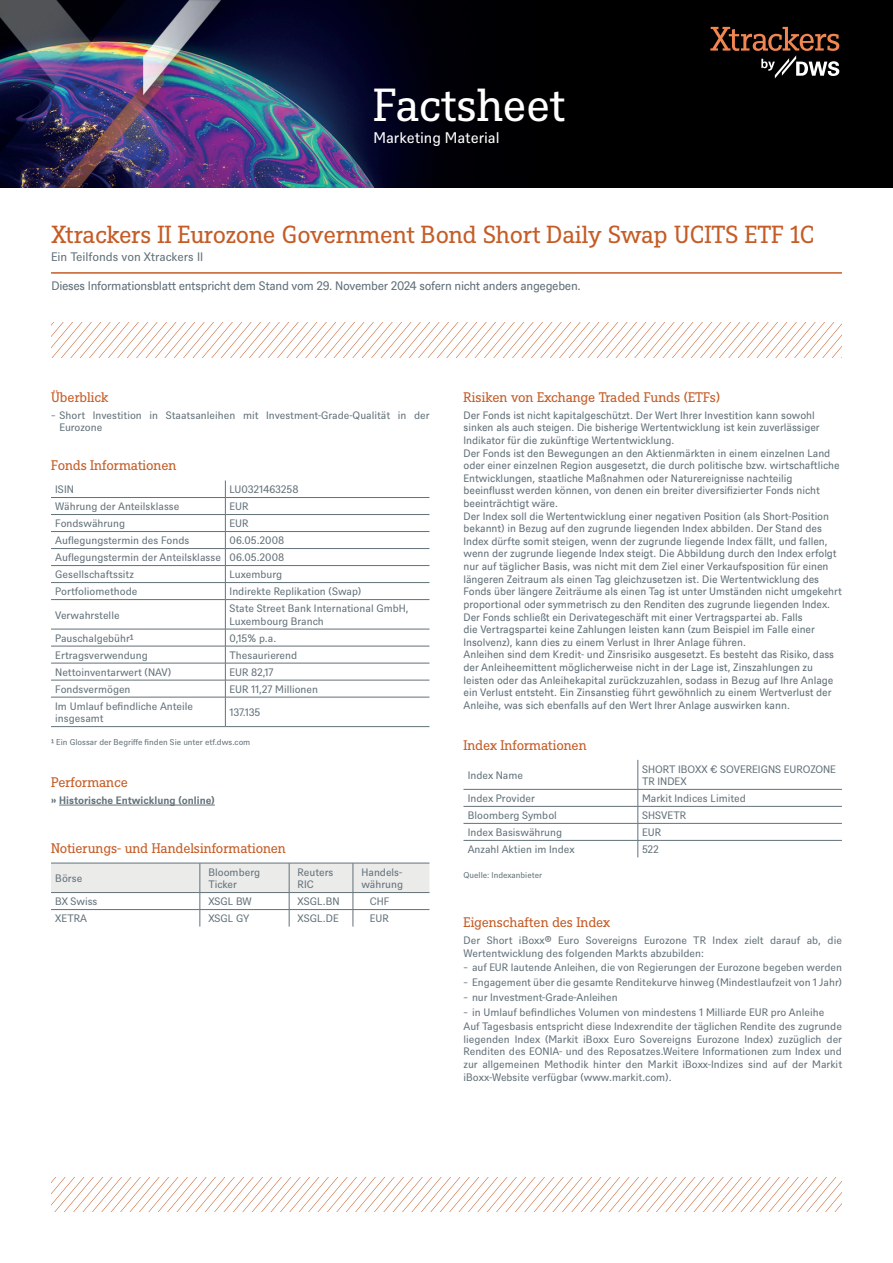
<style>
.page{position:relative;width:893px;height:1263px;background:#fff}
.page>*{position:absolute;margin:0;border:0;box-sizing:border-box;transform-origin:0 0}
.t1{font:45px "DWS Slab";letter-spacing:-.01em;color:#fff}
.t2{font:24px "DWS Slab";letter-spacing:-.005em;color:#c55c26}
.t3{font:15px "DWS Sans";color:#fff}
.t4{font:13.5px "DWS Slab";letter-spacing:-.01em;color:#c55c26}
.t5{font:12px "DWS Sans TT";letter-spacing:-.025em;color:#627179}
.t6{font:12px "DWS Sans";color:#627179}
.t7{font:10.5px/12.6px "DWS Sans TT";letter-spacing:-.005em;color:#627179}
.t8{font:10.5px/12.6px "DWS Sans";color:#627179}
.t9{font:700 10.5px "DWS Sans";color:#627179}
.t10{font:8.25px "DWS Sans";color:#627179}
</style>
<div class="page">
<hr style="left:59px;top:805px;width:156px;height:1px;background:#627179">
<hr style="left:51px;top:497px;width:174px;height:1px;background:#627179">
<hr style="left:225px;top:497px;width:204px;height:1px;background:#627179">
<hr style="left:51px;top:514px;width:174px;height:1px;background:#627179">
<hr style="left:225px;top:514px;width:204px;height:1px;background:#627179">
<hr style="left:51px;top:531px;width:174px;height:1px;background:#627179">
<hr style="left:225px;top:531px;width:204px;height:1px;background:#627179">
<hr style="left:51px;top:548px;width:174px;height:1px;background:#627179">
<hr style="left:225px;top:548px;width:204px;height:1px;background:#627179">
<hr style="left:51px;top:565px;width:174px;height:1px;background:#627179">
<hr style="left:225px;top:565px;width:204px;height:1px;background:#627179">
<hr style="left:51px;top:582px;width:174px;height:1px;background:#627179">
<hr style="left:225px;top:582px;width:204px;height:1px;background:#627179">
<hr style="left:51px;top:599px;width:174px;height:1px;background:#627179">
<hr style="left:225px;top:599px;width:204px;height:1px;background:#627179">
<hr style="left:51px;top:629px;width:174px;height:1px;background:#627179">
<hr style="left:225px;top:629px;width:204px;height:1px;background:#627179">
<hr style="left:51px;top:646px;width:174px;height:1px;background:#627179">
<hr style="left:225px;top:646px;width:204px;height:1px;background:#627179">
<hr style="left:51px;top:663px;width:174px;height:1px;background:#627179">
<hr style="left:51px;top:680px;width:174px;height:1px;background:#627179">
<hr style="left:51px;top:697px;width:174px;height:1px;background:#627179">
<hr style="left:51px;top:726px;width:174px;height:1px;background:#627179">
<hr style="left:225px;top:663px;width:204px;height:1px;background:#627179">
<hr style="left:225px;top:680px;width:204px;height:1px;background:#627179">
<hr style="left:225px;top:697px;width:204px;height:1px;background:#627179">
<hr style="left:225px;top:726px;width:204px;height:1px;background:#627179">
<svg style="left:225px;top:480px;width:1px;height:246px"></svg>
<svg style="left:51px;top:863px;width:378px;height:63px"></svg>
<hr style="left:463px;top:789px;width:175px;height:1px;background:#627179">
<hr style="left:638px;top:789px;width:204px;height:1px;background:#627179">
<hr style="left:463px;top:806px;width:175px;height:1px;background:#627179">
<hr style="left:638px;top:806px;width:204px;height:1px;background:#627179">
<hr style="left:463px;top:823px;width:175px;height:1px;background:#627179">
<hr style="left:638px;top:823px;width:204px;height:1px;background:#627179">
<hr style="left:463px;top:840px;width:175px;height:1px;background:#627179">
<hr style="left:638px;top:840px;width:204px;height:1px;background:#627179">
<svg style="left:638px;top:760px;width:1px;height:97px"></svg>
<hr style="left:51px;top:272px;width:791px;height:2px;background:#c55c26">
<svg style="left:52px;top:322px;width:790px;height:35px"></svg>
<img style="left:0;top:0;width:893px;height:188px">
<svg style="left:710px;top:27px;width:129px;height:51px;background:#3a2921"></svg>
<svg style="left:51px;top:1177px;width:791px;height:35px"></svg>
<h1 class="t1" style="left:373px;top:74px;width:193px">Factsheet</h1>
<h3 class="t3" style="left:373px;top:127px;width:128px">Marketing Material</h3>
<h2 class="t2" style="left:51px;top:218px;width:765px">Xtrackers II Eurozone Government Bond Short Daily Swap UCITS ETF 1C</h2>
<p class="t6" style="left:51px;top:249px;width:154px">Ein Teilfonds von Xtrackers II</p>
<p class="t5" style="left:51px;top:278px;width:531px">Dieses Informationsblatt entspricht dem Stand vom 29. November 2024 sofern nicht anders angegeben.</p>
<p class="t4" style="left:51px;top:388px;width:59px">Überblick</p>
<p class="t8" style="left:60px;top:408px;width:371px;text-indent:-9px">̵ Short Investition in Staatsanleihen mit Investment-Grade-Qualität in der<br>Eurozone</p>
<p class="t4" style="left:51px;top:456px;width:127px">Fonds Informationen</p>
<p class="t8" style="left:55px;top:482px;width:20px">ISIN</p>
<p class="t8" style="left:230px;top:482px;width:70px">LU0321463258</p>
<p class="t8" style="left:55px;top:499px;width:126px">Währung der Anteilsklasse</p>
<p class="t8" style="left:230px;top:499px;width:20px">EUR</p>
<p class="t8" style="left:55px;top:516px;width:71px">Fondswährung</p>
<p class="t8" style="left:230px;top:516px;width:20px">EUR</p>
<p class="t8" style="left:55px;top:533px;width:136px">Auflegungstermin des Fonds</p>
<p class="t8" style="left:55px;top:531px;width:230px;line-height:17px;text-align:justify;text-indent:174px">06.05.2008<br>Auflegungstermin der Anteilsklasse 06.05.2008<br>Gesellschaftssitz</p>
<p class="t8" style="left:230px;top:568px;width:54px">Luxemburg</p>
<p class="t8" style="left:55px;top:585px;width:84px">Portfoliomethode</p>
<p class="t8" style="left:230px;top:585px;width:133px">Indirekte Replikation (Swap)</p>
<p class="t8" style="left:55px;top:608px;width:66px">Verwahrstelle</p>
<p class="t8" style="left:230px;top:601px;width:181px">State Street Bank International GmbH,<br>Luxembourg Branch</p>
<p class="t8" style="left:55px;top:631px;width:80px">Pauschalgebühr¹</p>
<p class="t8" style="left:230px;top:631px;width:48px">0,15% p.a.</p>
<p class="t8" style="left:55px;top:648px;width:94px">Ertragsverwendung</p>
<p class="t8" style="left:230px;top:648px;width:69px">Thesaurierend</p>
<p class="t8" style="left:55px;top:665px;width:117px">Nettoinventarwert (NAV)</p>
<p class="t8" style="left:230px;top:665px;width:45px">EUR 82,17</p>
<p class="t8" style="left:55px;top:682px;width:77px">Fondsvermögen</p>
<p class="t8" style="left:230px;top:682px;width:90px">EUR 11,27 Millionen</p>
<p class="t8" style="left:55px;top:699px;width:139px">Im Umlauf befindliche Anteile insgesamt</p>
<p class="t8" style="left:230px;top:705px;width:32px">137.135</p>
<p class="t10" style="left:51px;top:736px;width:201px">¹ Ein Glossar der Begriffe finden Sie unter etf.dws.com</p>
<p class="t4" style="left:51px;top:773px;width:78px">Performance</p>
<p class="t9" style="left:51px;top:793px;width:165px">» Historische Entwicklung (online)</p>
<p class="t4" style="left:51px;top:839px;width:236px">Notierungs- und Handelsinformationen</p>
<p class="t8" style="left:55px;top:871px;width:29px">Börse</p>
<p class="t8" style="left:208px;top:865px;width:53px">Bloomberg<br>Ticker</p>
<p class="t8" style="left:298px;top:865px;width:37px">Reuters<br>RIC</p>
<p class="t8" style="left:361px;top:865px;width:43px">Handels&shy;währung</p>
<p class="t8" style="left:55px;top:894px;width:44px">BX Swiss</p>
<p class="t8" style="left:208px;top:894px;width:45px">XSGL BW</p>
<p class="t8" style="left:298px;top:894px;width:43px">XSGL.BN</p>
<p class="t8" style="left:370px;top:894px;width:21px">CHF</p>
<p class="t8" style="left:55px;top:911px;width:33px">XETRA</p>
<p class="t8" style="left:208px;top:911px;width:42px">XSGL GY</p>
<p class="t8" style="left:298px;top:911px;width:43px">XSGL.DE</p>
<p class="t8" style="left:370px;top:911px;width:20px">EUR</p>
<p class="t4" style="left:463px;top:388px;width:258px">Risiken von Exchange Traded Funds (ETFs)</p>
<p class="t7" style="left:463px;top:408px;width:380px">Der Fonds ist nicht kapitalgeschützt. Der Wert Ihrer Investition kann sowohl sinken als auch steigen. Die bisherige Wertentwicklung ist kein zuverlässiger Indikator für die zukünftige Wertentwicklung.<br>Der Fonds ist den Bewegungen an den Aktienmärkten in einem einzelnen Land oder einer einzelnen Region ausgesetzt, die durch politische bzw. wirtschaftliche Entwicklungen, staatliche Maßnahmen oder Naturereignisse nachteilig beeinflusst werden können, von denen ein breiter diversifizierter Fonds nicht beeinträchtigt wäre.<br>Der Index soll die Wertentwicklung einer negativen Position (als Short-Position bekannt) in Bezug auf den zugrunde liegenden Index abbilden. Der Stand des Index dürfte somit steigen, wenn der zugrunde liegende Index fällt, und fallen, wenn der zugrunde liegende Index steigt. Die Abbildung durch den Index erfolgt nur auf täglicher Basis, was nicht mit dem Ziel einer Verkaufsposition für einen längeren Zeitraum als einen Tag gleichzusetzen ist. Die Wertentwicklung des Fonds über längere Zeiträume als einen Tag ist unter Umständen nicht umgekehrt proportional oder symmetrisch zu den Renditen des zugrunde liegenden Index.<br>Der Fonds schließt ein Derivategeschäft mit einer Vertragspartei ab. Falls<br>die Vertragspartei keine Zahlungen leisten kann (zum Beispiel im Falle einer Insolvenz), kann dies zu einem Verlust in Ihrer Anlage führen.<br>Anleihen sind dem Kredit- und Zinsrisiko ausgesetzt. Es besteht das Risiko, dass der Anleiheemittent möglicherweise nicht in der Lage ist, Zinszahlungen zu leisten oder das Anleihekapital zurückzuzahlen, sodass in Bezug auf Ihre Anlage ein Verlust entsteht. Ein Zinsanstieg führt gewöhnlich zu einem Wertverlust der Anleihe, was sich ebenfalls auf den Wert Ihrer Anlage auswirken kann.</p>
<p class="t4" style="left:463px;top:736px;width:125px">Index Informationen</p>
<p class="t8" style="left:468px;top:768px;width:57px">Index Name</p>
<p class="t8" style="left:642px;top:762px;width:195px">SHORT IBOXX € SOVEREIGNS EUROZONE<br>TR INDEX</p>
<p class="t8" style="left:468px;top:791px;width:69px">Index Provider</p>
<p class="t8" style="left:642px;top:791px;width:105px">Markit Indices Limited</p>
<p class="t8" style="left:468px;top:808px;width:91px">Bloomberg Symbol</p>
<p class="t8" style="left:642px;top:808px;width:46px">SHSVETR</p>
<p class="t8" style="left:468px;top:825px;width:96px">Index Basiswährung</p>
<p class="t8" style="left:642px;top:825px;width:20px">EUR</p>
<p class="t8" style="left:468px;top:842px;width:108px">Anzahl Aktien im Index</p>
<p class="t8" style="left:642px;top:842px;width:18px">522</p>
<p class="t10" style="left:463px;top:869px;width:80px">Quelle: Indexanbieter</p>
<p class="t4" style="left:463px;top:913px;width:148px">Eigenschaften des Index</p>
<p class="t8" style="left:463px;top:933px;width:380px">Der Short iBoxx® Euro Sovereigns Eurozone TR Index zielt darauf ab, die<br>Wertentwicklung des folgenden Markts abzubilden:</p>
<p class="t8" style="left:463px;top:960px;width:380px;line-height:14.7px">̵ auf EUR lautende Anleihen, die von Regierungen der Eurozone begeben werden ̵ Engagement über die gesamte Renditekurve hinweg (Mindestlaufzeit von 1 Jahr) ̵ nur Investment-Grade-Anleihen<br>̵ in Umlauf befindliches Volumen von mindestens 1 Milliarde EUR pro Anleihe Auf Tagesbasis entspricht diese Indexrendite der täglichen Rendite des zugrunde</p>
<p class="t8" style="left:463px;top:1032px;width:380px;text-align:justify">liegenden Index (Markit iBoxx Euro Sovereigns Eurozone Index) zuzüglich der Renditen des EONIA- und des Reposatzes.Weitere Informationen zum Index und zur allgemeinen Methodik hinter den Markit iBoxx-Indizes sind auf der Markit iBoxx-Website verfügbar (www.markit.com).</p>
</div>
